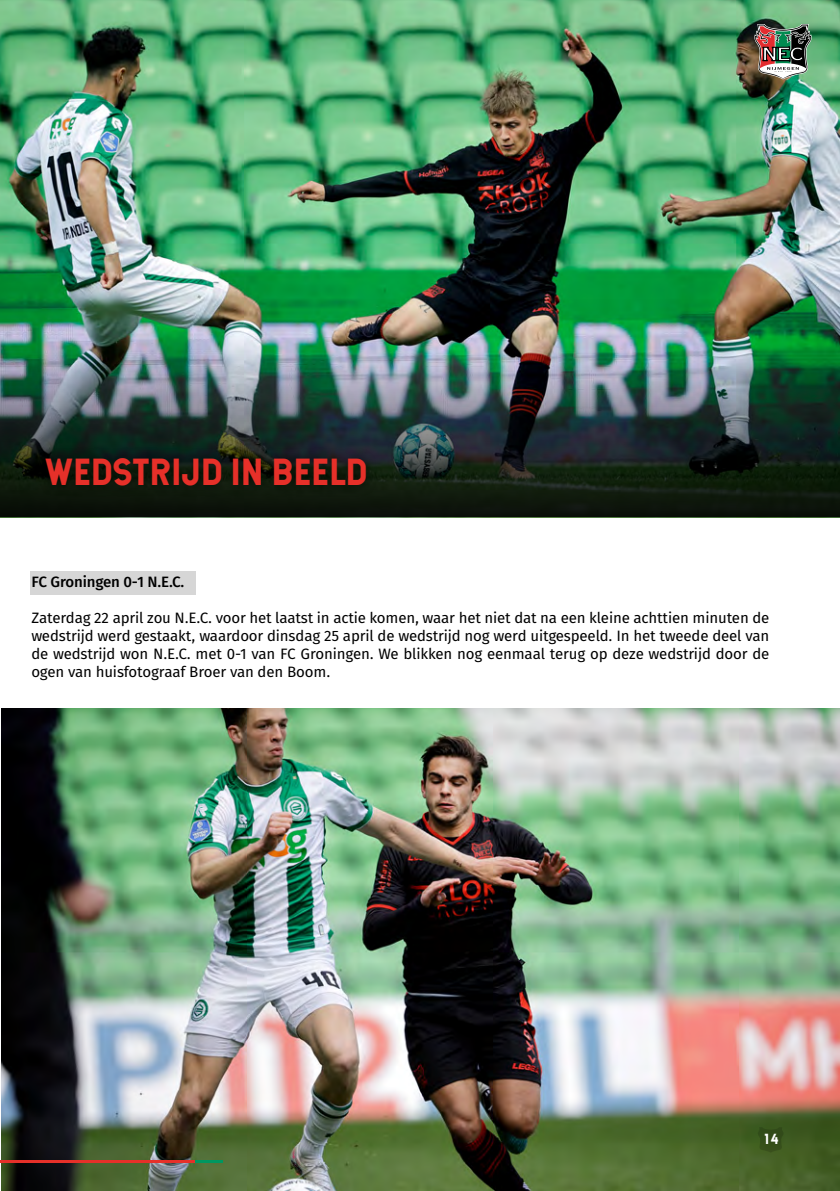
<style>
.page{position:relative;width:840px;height:1191px;background:#fff}
.page>*{position:absolute;margin:0;border:0;box-sizing:border-box;transform-origin:0 0}
.t1{font:36px "Hansief";letter-spacing:.03em;color:#e63029}
.t2{font:15px/18px "Fira Sans OT";letter-spacing:-.01em;color:#000;text-align:justify}
.t3{font:15px "Fira Sans OT Medium";letter-spacing:-.01em;color:#000}
.t4{font:14px "Hansief";color:#fff}
</style>
<div class="page">
<img style="left:0;top:0;width:839px;height:299px">
<img style="left:1px;top:709px;width:838px;height:482px">
<img style="left:0;top:299px;width:839px;height:218px">
<svg style="left:756px;top:1127px;width:27px;height:25px"></svg>
<div style="left:35px;top:446px;width:343px;height:51px;background:#000;opacity:.75"></div>
<hr style="left:194px;top:1159px;width:29px;height:3px;background:#009760">
<hr style="left:0;top:1159px;width:194px;height:3px;background:#e63029">
<svg style="left:754px;top:24px;width:57px;height:55px;background:#757468"></svg>
<h1 class="t1" style="left:45px;top:449px;width:322px">WEDSTRIJD IN BEELD</h1>
<p class="t3" style="left:31px;top:571px;width:154px">FC Groningen 0-1 N.E.C.</p>
<p class="t2" style="left:31px;top:610px;width:739px">Zaterdag 22 april zou N.E.C. voor het laatst in actie komen, waar het niet dat na een kleine achttien minuten de wedstrijd werd gestaakt, waardoor dinsdag 25 april de wedstrijd nog werd uitgespeeld. In het tweede deel van de wedstrijd won N.E.C. met 0-1 van FC Groningen. We blikken nog eenmaal terug op deze wedstrijd door de ogen van huisfotograaf Broer van den Boom.</p>
<p class="t4" style="left:762px;top:1130px;width:16px">14</p>
</div>
